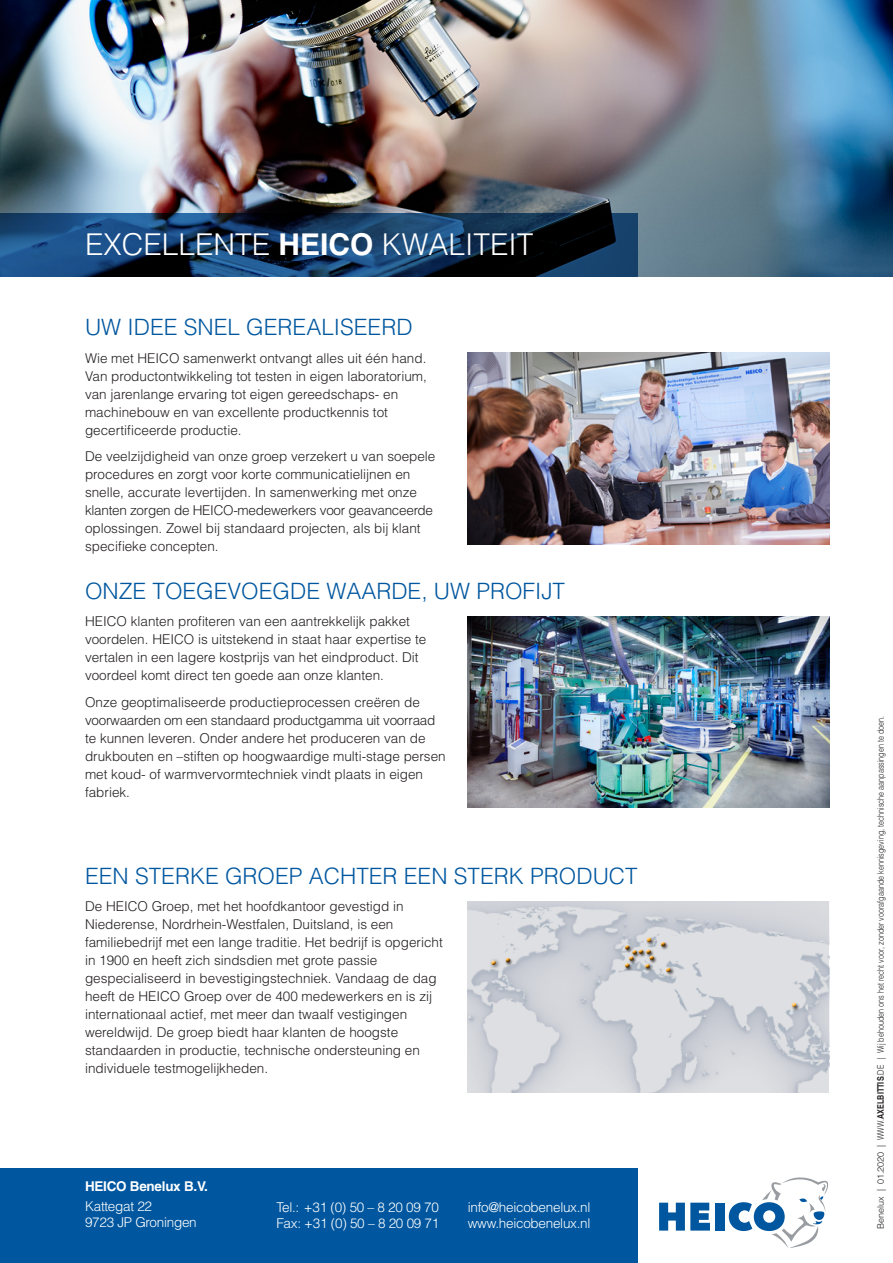
<style>
.page{position:relative;width:893px;height:1263px;background:#fff}
.page>*{position:absolute;margin:0;border:0;box-sizing:border-box;transform-origin:0 0}
.t1{font:300 30px "Helvetica LT Std";color:#fff}
.t2{font:300 22.5px "Helvetica LT Std";color:#01579f}
.t3{font:300 13.5px/18px "Helvetica LT Std";color:#231f20}
.t4{font:300 13.5px/16.2px "Helvetica LT Std";letter-spacing:-.02em;color:#fff}
.t5{font:700 13.5px "Helvetica LT Std";letter-spacing:-.02em;color:#fff}
.t6{font:300 9px "Helvetica LT Std";color:#231f20}
.s1{font-weight:700}
</style>
<div class="page">
<img style="left:0;top:0;width:893px;height:276px">
<img style="left:468px;top:353px;width:361px;height:191px">
<img style="left:468px;top:617px;width:361px;height:191px">
<svg style="left:0;top:213px;width:638px;height:63px;background:#133559"></svg>
<img style="left:468px;top:901px;width:361px;height:192px">
<div style="left:505px;top:941px;width:295px;height:70px;background:#231f20;opacity:.75"></div>
<div style="left:506px;top:942px;width:290px;height:65px;background:#231f20;opacity:.75"></div>
<div style="left:665px;top:967px;width:10px;height:9px;background:#231f20;opacity:.75"></div>
<svg style="left:666px;top:967px;width:5px;height:5px"></svg>
<div style="left:646px;top:936px;width:9px;height:10px;background:#231f20;opacity:.75"></div>
<svg style="left:625px;top:937px;width:29px;height:31px"></svg>
<div style="left:489px;top:958px;width:12px;height:12px;background:#231f20;opacity:.75"></div>
<svg style="left:491px;top:960px;width:5px;height:5px"></svg>
<div style="left:0;top:1168px;width:638px;height:95px;background:#01579f"></div>
<div style="left:715px;top:1203px;width:10px;height:27px;background:#01579f"></div>
<svg style="left:659px;top:1203px;width:51px;height:27px"></svg>
<svg style="left:729px;top:1177px;width:100px;height:71px"></svg>
<p class="t1" style="left:85px;top:226px;width:450px">EXCELLENTE <span class="s1">HEICO</span> KWALITEIT</p>
<p class="t2" style="left:85px;top:313px;width:329px">UW IDEE SNEL GEREALISEERD</p>
<p class="t3" style="left:85px;top:349px;width:343px">Wie met HEICO samenwerkt ontvangt alles uit één hand.<br>Van productontwikkeling tot testen in eigen laboratorium, van jarenlange ervaring tot eigen gereedschaps- en machinebouw en van excellente productkennis tot gecertificeerde productie.</p>
<p class="t3" style="left:85px;top:447px;width:352px">De veelzijdigheid van onze groep verzekert u van soepele procedures en zorgt voor korte communicatielijnen en snelle, accurate levertijden. In samenwerking met onze klanten zorgen de HEICO-medewerkers voor geavanceerde oplossingen. Zowel bij standaard projecten, als bij klant specifieke concepten.</p>
<p class="t2" style="left:85px;top:577px;width:482px">ONZE TOEGEVOEGDE WAARDE, UW PROFIJT</p>
<p class="t3" style="left:85px;top:612px;width:343px">HEICO klanten profiteren van een aantrekkelijk pakket voordelen. HEICO is uitstekend in staat haar expertise te vertalen in een lagere kostprijs van het eindproduct. Dit voordeel komt direct ten goede aan onze klanten.</p>
<p class="t3" style="left:85px;top:693px;width:362px">Onze geoptimaliseerde productieprocessen creëren de voorwaarden om een standaard productgamma uit voorraad te kunnen leveren. Onder andere het produceren van de drukbouten en –stiften op hoogwaardige multi-stage persen met koud- of warmvervormtechniek vindt plaats in eigen fabriek.</p>
<p class="t2" style="left:85px;top:862px;width:554px">EEN STERKE GROEP ACHTER EEN STERK PRODUCT</p>
<p class="t3" style="left:85px;top:897px;width:359px">De HEICO Groep, met het hoofdkantoor gevestigd in Niederense, Nordrhein-Westfalen, Duitsland, is een familiebedrijf met een lange traditie. Het bedrijf is opgericht in 1900 en heeft zich sindsdien met grote passie gespecialiseerd in bevestigingstechniek. Vandaag de dag heeft de HEICO Groep over de 400 medewerkers en is zij internationaal actief, met meer dan twaalf vestigingen wereldwijd. De groep biedt haar klanten de hoogste standaarden in productie, technische ondersteuning en individuele testmogelijkheden.</p>
<p class="t5" style="left:85px;top:1178px;width:124px">HEICO Benelux B.V.</p>
<p class="t4" style="left:85px;top:1198px;width:113px">Kattegat 22<br>9723 JP Groningen</p>
<p class="t4" style="left:468px;top:1199px;width:124px">info@heicobenelux.nl www.heicobenelux.nl</p>
<p class="t4" style="left:276px;top:1199px;width:164px">Tel.: +31 (0) 50 – 8 20 09 70<br>Fax: +31 (0) 50 – 8 20 09 71</p>
<p class="t6" style="left:875px;top:1229px;width:515px;rotate:-90deg">Benelux | 01.2020 | WWW.<span class="s1">AXELBITTIS</span>.DE | Wij behouden ons het recht voor, zonder voorafgaande kennisgeving, technische aanpassingen te doen.</p>
</div>
